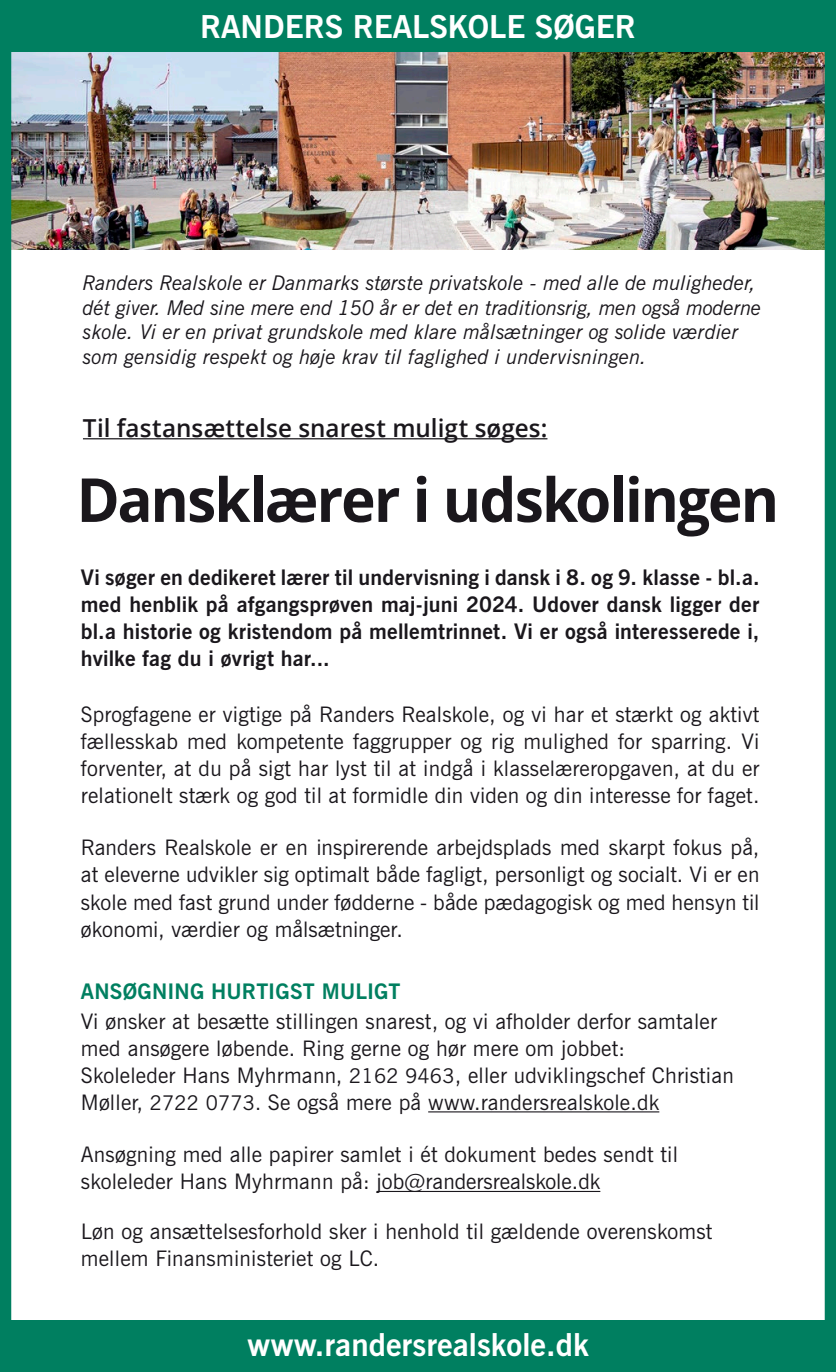
<style>
.page{position:relative;width:836px;height:1372px;background:#fff}
.page>*{position:absolute;margin:0;border:0;box-sizing:border-box;transform-origin:0 0}
.t1{font:700 60.75px "Open Sans";letter-spacing:-.03em;color:#1a171c;scale:.96 1}
.t2{font:700 31.5px "News Gothic BT";color:#fff}
.t3{font:600 24.75px "Open Sans";letter-spacing:.005em;color:#1a171c}
.t4{font:21.38px/27px "News Gothic BT";letter-spacing:.01em;color:#1a171c}
.t5{font:700 21.38px/27px "News Gothic BT";letter-spacing:.01em;color:#1a171c;text-align:justify}
.t6{font:700 21.38px "News Gothic BT";letter-spacing:.005em;color:#007f60}
.t7{font:italic 20.25px/24.8px "News Gothic BT";color:#1a171c}
.s1{font-size:20.25px}
</style>
<div class="page">
<img style="left:12px;top:51px;width:812px;height:198px">
<hr style="left:83px;top:438px;width:464px;height:1px;background:#1a171c">
<hr style="left:428px;top:1111px;width:231px;height:1px;background:#1a171c">
<hr style="left:376px;top:1190px;width:224px;height:1px;background:#1a171c">
<div style="left:0;top:0;width:836px;height:1339px;border:11px solid #007f60"></div>
<div style="left:0;top:0;width:836px;height:51px;background:#007f60"></div>
<div style="left:0;top:1320px;width:836px;height:51px;background:#007f60"></div>
<p class="t2" style="left:200px;top:8px;width:437px">RANDERS REALSKOLE SØGER</p>
<p class="t7" style="left:83px;top:270px;width:680px">Randers Realskole er Danmarks største privatskole - med alle de muligheder, dét giver. Med sine mere end 150 år er det en traditionsrig, men også moderne skole. Vi er en privat grundskole med klare målsætninger og solide værdier som gensidig respekt og høje krav til faglighed i undervisningen.</p>
<p class="t3" style="left:83px;top:411px;width:466px">Til fastansættelse snarest muligt søges:</p>
<p class="t1" style="left:77px;top:457px;width:733px">Dansklærer i udskolingen</p>
<p class="t5" style="left:81px;top:564px;width:680px">Vi søger en dedikeret lærer til undervisning i dansk i 8. og 9. klasse - bl.a. med henblik på afgangsprøven maj-juni 2024. Udover dansk ligger der bl.a historie og kristendom på mellemtrinnet. Vi er også interesserede i, hvilke fag du i øvrigt har...</p>
<p class="t4" style="left:81px;top:700px;width:680px;text-align:justify">Sprogfagene er vigtige på Randers Realskole, og vi har et stærkt og aktivt fællesskab med kompetente faggrupper og rig mulighed for sparring. Vi forventer, at du på sigt har lyst til at indgå i klasselæreropgaven, at du er relationelt stærk og god til at formidle din viden og din interesse for faget.</p>
<p class="t4" style="left:81px;top:834px;width:680px;text-align:justify">Randers Realskole er en inspirerende arbejdsplads med skarpt fokus på, at eleverne udvikler sig optimalt både fagligt, personligt og socialt. Vi er en skole med fast grund under fødderne - både pædagogisk og med hensyn til økonomi, værdier og målsætninger.</p>
<p class="t6" style="left:81px;top:977px;width:321px">ANSØGNING HURTIGST MULIGT</p>
<p class="t4" style="left:81px;top:1007px;width:654px">Vi ønsker at besætte stillingen snarest, og vi afholder derfor samtaler med ansøgere løbende. Ring gerne og hør mere om jobbet:<br>Skoleleder Hans Myhrmann, <span class="s1">2162 9463</span>, eller udviklingschef Christian Møller, <span class="s1">2722 0773.</span> Se også mere på www.randersrealskole.dk</p>
<p class="t4" style="left:81px;top:1141px;width:598px">Ansøgning med alle papirer samlet i ét dokument bedes sendt til skoleleder Hans Myhrmann på: job@randersrealskole.dk</p>
<p class="t4" style="left:81px;top:1217px;width:633px">Løn og ansættelsesforhold sker i henhold til gældende overenskomst mellem Finansministeriet og LC.</p>
<p class="t2" style="left:247px;top:1325px;width:343px">www.randersrealskole.dk</p>
</div>
